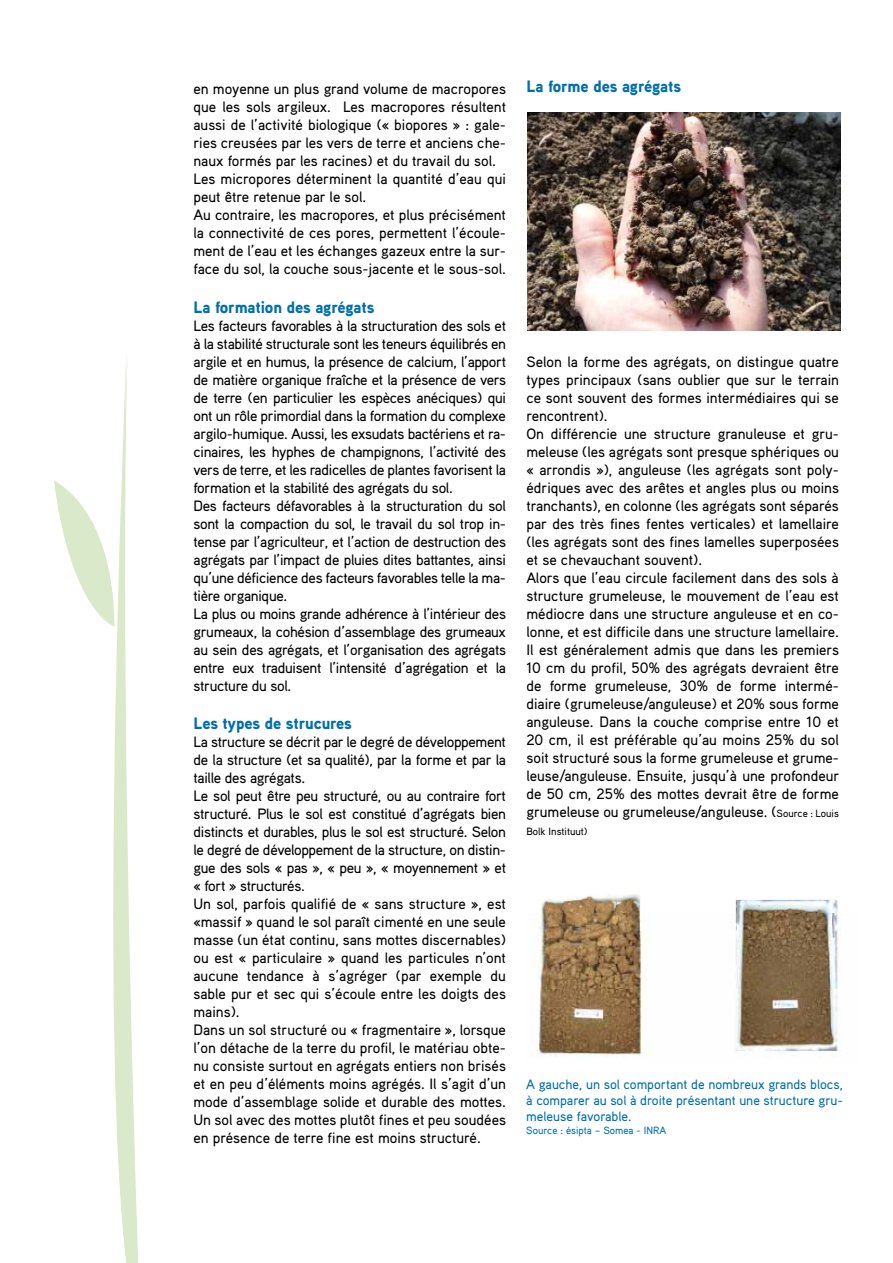
<style>
.page{position:relative;width:893px;height:1263px;background:#fff}
.page>*{position:absolute;margin:0;border:0;box-sizing:border-box;transform-origin:0 0}
.t1{font:900 16.5px "Aaux Pro";letter-spacing:-.01em;color:#006fac}
.t2{font:500 15px/18px "Aaux Pro";color:#000}
.t3{font:500 15px/18px "Aaux Pro";letter-spacing:-.02em;color:#000}
.t4{font:500 13.5px/16.2px "Aaux Pro";color:#006fac;text-align:justify}
.t5{font:500 10.5px "Aaux Pro";color:#006fac}
.t6{font:500 10.5px "Aaux Pro";color:#000}
.s1{font-size:10.5px}
</style>
<div class="page">
<svg style="left:113px;top:357px;width:25px;height:906px"></svg>
<svg style="left:54px;top:480px;width:65px;height:147px"></svg>
<img style="left:527px;top:113px;width:313px;height:218px">
<img style="left:538px;top:894px;width:303px;height:163px">
<p class="t2" style="left:193px;top:80px;width:314px">en moyenne un plus grand volume de macropores que les sols argileux. Les macropores résultent aussi de l’activité biologique (« biopores » : gale&shy;ries creusées par les vers de terre et anciens che&shy;naux formés par les racines) et du travail du sol.<br>Les micropores déterminent la quantité d’eau qui peut être retenue par le sol.<br>Au contraire, les macropores, et plus précisément la connectivité de ces pores, permettent l’écoule&shy;ment de l’eau et les échanges gazeux entre la sur&shy;face du sol, la couche sous-jacente et le sous-sol.</p>
<p class="t1" style="left:193px;top:296px;width:182px">La formation des agrégats</p>
<p class="t3" style="left:193px;top:316px;width:314px">Les facteurs favorables à la structuration des sols et à la stabilité structurale sont les teneurs équilibrés en argile et en humus, la présence de calcium, l’apport de matière organique fraîche et la présence de vers de terre (en particulier les espèces anéciques) qui ont un rôle primordial dans la formation du complexe argilo-humique. Aussi, les exsudats bactériens et ra&shy;cinaires, les hyphes de champignons, l’activité des vers de terre, et les radicelles de plantes favorisent la formation et la stabilité des agrégats du sol.<br>Des facteurs défavorables à la structuration du sol sont la compaction du sol, le travail du sol trop in&shy;tense par l’agriculteur, et l’action de destruction des agrégats par l’impact de pluies dites battantes, ainsi qu’une déficience des facteurs favorables telle la ma&shy;tière organique.<br>La plus ou moins grande adhérence à l’intérieur des grumeaux, la cohésion d’assemblage des grumeaux au sein des agrégats, et l’organisation des agrégats entre eux traduisent l’intensité d’agrégation et la structure du sol.</p>
<p class="t1" style="left:193px;top:712px;width:160px">Les types de strucures</p>
<p class="t2" style="left:193px;top:732px;width:314px">La structure se décrit par le degré de développement de la structure (et sa qualité), par la forme et par la taille des agrégats.<br>Le sol peut être peu structuré, ou au contraire fort structuré. Plus le sol est constitué d’agrégats bien distincts et durables, plus le sol est structuré. Selon le degré de développement de la structure, on distin&shy;gue des sols « pas », « peu », « moyennement » et « fort » structurés.<br>Un sol, parfois qualifié de « sans structure », est «massif » quand le sol paraît cimenté en une seule masse (un état continu, sans mottes discernables) ou est « particulaire » quand les particules n’ont aucune tendance à s’agréger (par exemple du sable pur et sec qui s’écoule entre les doigts des mains).<br>Dans un sol structuré ou « fragmentaire », lorsque l’on détache de la terre du profil, le matériau obte&shy;nu consiste surtout en agrégats entiers non brisés et en peu d’éléments moins agrégés. Il s’agit d’un mode d’assemblage solide et durable des mottes.<br>Un sol avec des mottes plutôt fines et peu soudées en présence de terre fine est moins structuré.</p>
<p class="t1" style="left:526px;top:75px;width:156px">La forme des agrégats</p>
<p class="t2" style="left:526px;top:352px;width:314px">Selon la forme des agrégats, on distingue quatre types principaux (sans oublier que sur le terrain ce sont souvent des formes intermédiaires qui se rencontrent).<br>On différencie une structure granuleuse et gru&shy;meleuse (les agrégats sont presque sphériques ou « arrondis »), anguleuse (les agrégats sont poly&shy;édriques avec des arêtes et angles plus ou moins tranchants), en colonne (les agrégats sont séparés par des très fines fentes verticales) et lamellaire (les agrégats sont des fines lamelles superposées et se chevauchant souvent).<br>Alors que l’eau circule facilement dans des sols à structure grumeleuse, le mouvement de l’eau est médiocre dans une structure anguleuse et en co&shy;lonne, et est difficile dans une structure lamellaire.<br>Il est généralement admis que dans les premiers 10 cm du profil, 50% des agrégats devraient être de forme grumeleuse, 30% de forme intermé&shy;diaire (grumeleuse/anguleuse) et 20% sous forme anguleuse. Dans la couche comprise entre 10 et 20 cm, il est préférable qu’au moins 25% du sol soit structuré sous la forme grumeleuse et grume&shy;leuse/anguleuse. Ensuite, jusqu’à une profondeur de 50 cm, 25% des mottes devrait être de forme grumeleuse ou grumeleuse/anguleuse. (<span class="s1">Source : Louis</span></p>
<p class="t6" style="left:526px;top:825px;width:63px">Bolk Instituut)</p>
<p class="t4" style="left:526px;top:1076px;width:318px">A gauche, un sol comportant de nombreux grands blocs, à comparer au sol à droite présentant une structure gru&shy;meleuse favorable.</p>
<p class="t5" style="left:526px;top:1124px;width:142px">Source : ésipta – Somea - INRA</p>
</div>
